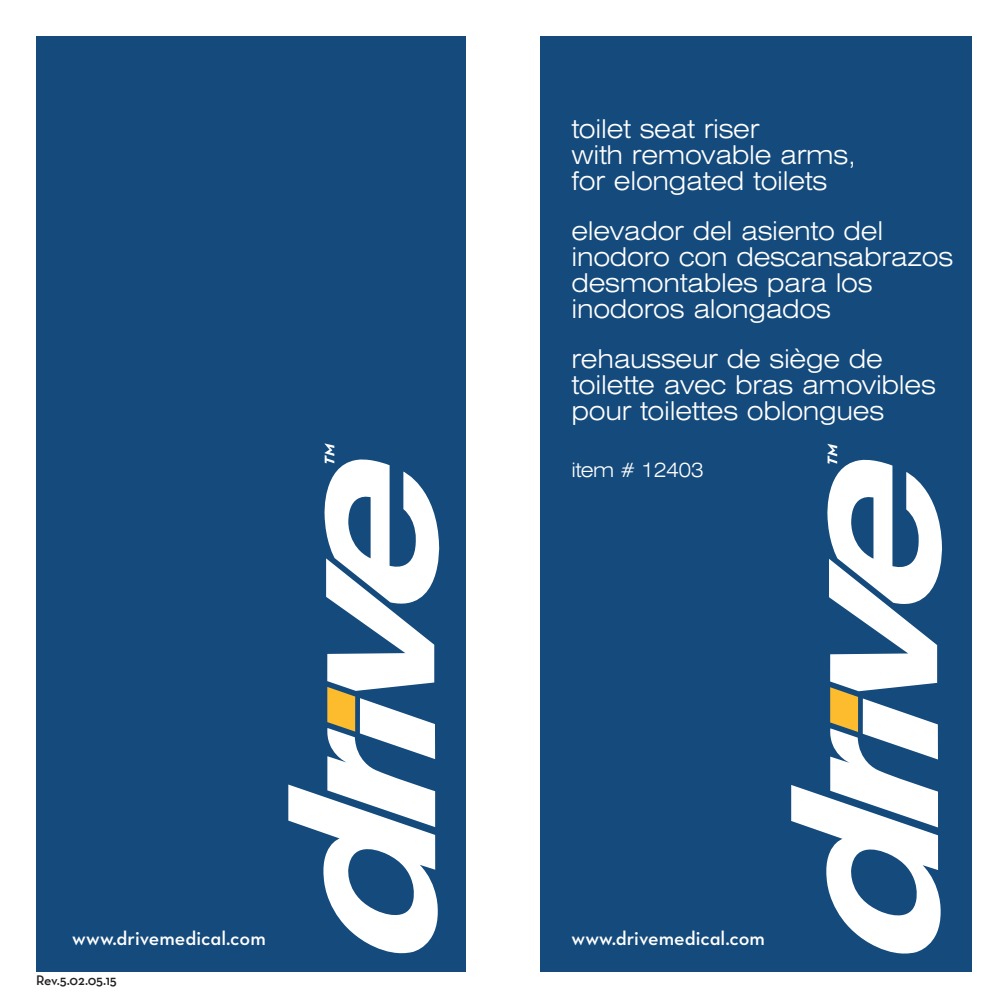
<style>
.page{position:relative;width:1008px;height:1008px;background:#fff}
.page>*{position:absolute;margin:0;border:0;box-sizing:border-box;transform-origin:0 0}
.t1{font:300 expanded 26px/26px "Swiss 721 BT";letter-spacing:-.01em;color:#fff}
.t2{font:20px "Neutraface Text Demi Alt";color:#fff}
.t3{font:300 expanded 20px "Swiss 721 BT";letter-spacing:-.03em;color:#fff}
.t4{font:14px "Neutraface Text TT Demi Alt";letter-spacing:-.015em;color:#231f20}
</style>
<div class="page">
<div style="left:540px;top:36px;width:432px;height:936px;background:#144a7c"></div>
<svg style="left:791px;top:444px;width:152px;height:510px"></svg>
<div style="left:36px;top:36px;width:430px;height:936px;background:#144a7c"></div>
<svg style="left:288px;top:443px;width:152px;height:510px"></svg>
<p class="t2" style="left:72px;top:926px;width:195px">www.drivemedical.com</p>
<p class="t4" style="left:36px;top:971px;width:82px">Rev.5.02.05.15</p>
<p class="t1" style="left:571px;top:115px;width:286px">toilet seat riser<br>with removable arms, for elongated toilets</p>
<p class="t1" style="left:571px;top:217px;width:383px">elevador del asiento del inodoro con descansabrazos desmontables para los inodoros alongados</p>
<p class="t1" style="left:571px;top:345px;width:366px">rehausseur de siège de toilette avec bras amovibles pour toilettes oblongues</p>
<p class="t3" style="left:571px;top:458px;width:134px">item # 12403</p>
<p class="t2" style="left:571px;top:926px;width:195px">www.drivemedical.com</p>
</div>
